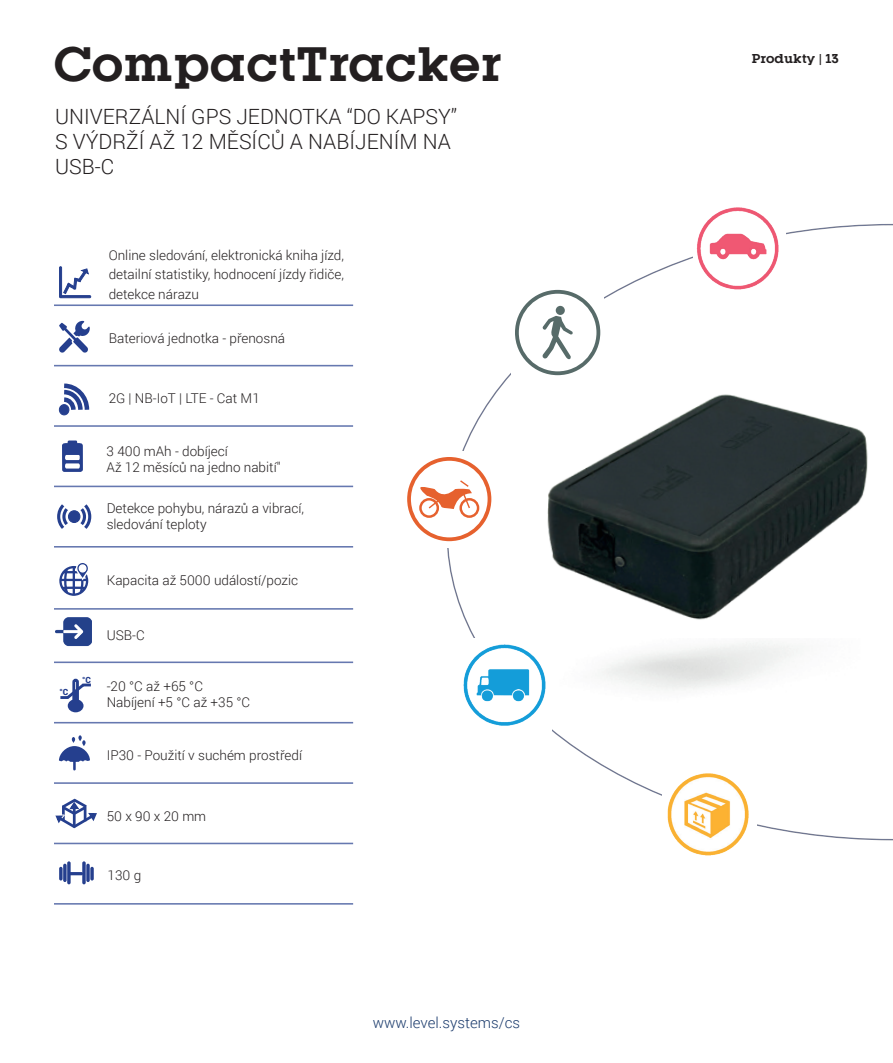
<style>
.page{position:relative;width:893px;height:1063px;background:#fff}
.page>*{position:absolute;margin:0;border:0;box-sizing:border-box;transform-origin:0 0}
.t1{font:700 45px "Kettering 105";color:#231f20}
.t2{font:300 21px/25.2px "Roboto";color:#231f20}
.t3{font:300 15px "Roboto";color:#1c3c6d}
.t4{font:300 13.5px/16.2px "Roboto";color:#231f20}
.t5{font:700 12px "Kettering 105";color:#231f20}
.t6{font:900 8.55px "Roboto";color:#253f8e}
</style>
<div class="page">
<div style="left:445px;top:222px;width:448px;height:619px;background:#231f20;opacity:.56"></div>
<img style="left:693px;top:207px;width:92px;height:88px">
<img style="left:662px;top:767px;width:93px;height:89px">
<img style="left:558px;top:638px;width:302px;height:66px">
<div style="left:511px;top:286px;width:93px;height:93px;background:#fff"></div>
<img style="left:458px;top:638px;width:93px;height:94px">
<div style="left:401px;top:451px;width:97px;height:96px;background:#fff"></div>
<svg style="left:407px;top:457px;width:84px;height:84px"></svg>
<svg style="left:515px;top:290px;width:85px;height:85px"></svg>
<div style="left:556px;top:306px;width:9px;height:9px;background:#576b69;border-radius:50%"></div>
<div style="left:59px;top:405px;width:10px;height:10px;border:1px solid #253f8e;border-radius:50%"></div>
<svg style="left:60px;top:383px;width:30px;height:31px"></svg>
<svg style="left:62px;top:441px;width:21px;height:31px"></svg>
<div style="left:69px;top:511px;width:11px;height:11px;background:#253f8e;border-radius:50%"></div>
<div style="left:68px;top:510px;width:12px;height:13px;border:1px solid #253f8e;border-radius:50%"></div>
<svg style="left:57px;top:504px;width:14px;height:25px"></svg>
<svg style="left:77px;top:504px;width:15px;height:25px"></svg>
<div style="left:68px;top:699px;width:16px;height:13px;background:#253f8e;border-radius:50%"></div>
<div style="left:72px;top:679px;width:7px;height:27px;border:3px solid #253f8e;border-radius:2px"></div>
<svg style="left:60px;top:681px;width:31px;height:21px"></svg>
<svg style="left:63px;top:268px;width:26px;height:26px"></svg>
<div style="left:59px;top:267px;width:3px;height:31px;border:1px solid #253f8e"></div>
<div style="left:61px;top:295px;width:30px;height:3px;border:1px solid #253f8e"></div>
<svg style="left:59px;top:735px;width:31px;height:35px"></svg>
<svg style="left:59px;top:867px;width:4px;height:14px"></svg>
<svg style="left:63px;top:864px;width:4px;height:18px"></svg>
<svg style="left:67px;top:861px;width:4px;height:23px"></svg>
<svg style="left:90px;top:867px;width:4px;height:14px"></svg>
<svg style="left:86px;top:864px;width:4px;height:18px"></svg>
<svg style="left:82px;top:861px;width:4px;height:23px"></svg>
<hr style="left:68px;top:872px;width:15px;height:3px;background:#253f8e;border-radius:2px">
<hr style="left:54px;top:304px;width:299px;height:2px;background:#253f8e">
<hr style="left:54px;top:365px;width:299px;height:1px;background:#253f8e">
<hr style="left:54px;top:425px;width:299px;height:2px;background:#253f8e">
<hr style="left:54px;top:486px;width:299px;height:1px;background:#253f8e">
<hr style="left:54px;top:546px;width:299px;height:2px;background:#253f8e">
<hr style="left:54px;top:662px;width:299px;height:1px;background:#253f8e">
<hr style="left:54px;top:722px;width:299px;height:1px;background:#253f8e">
<hr style="left:54px;top:782px;width:299px;height:2px;background:#253f8e">
<hr style="left:54px;top:843px;width:299px;height:1px;background:#253f8e">
<svg style="left:55px;top:798px;width:42px;height:31px"></svg>
<svg style="left:59px;top:321px;width:31px;height:32px"></svg>
<img style="left:55px;top:617px;width:36px;height:30px">
<img style="left:877px;top:458px;width:16px;height:211px">
<hr style="left:54px;top:903px;width:299px;height:2px;background:#253f8e">
<svg style="left:59px;top:563px;width:30px;height:33px"></svg>
<hr style="left:54px;top:608px;width:299px;height:2px;background:#253f8e">
<h1 class="t1" style="left:54px;top:36px;width:449px">CompactTracker</h1>
<p class="t5" style="left:752px;top:52px;width:89px">Produkty | 13</p>
<h2 class="t2" style="left:55px;top:103px;width:403px">UNIVERZÁLNÍ GPS JEDNOTKA “DO KAPSY”<br>S VÝDRŽÍ AŽ 12 MĚSÍCŮ A NABÍJENÍM NA<br>USB-C</h2>
<p class="t4" style="left:109px;top:245px;width:237px;line-height:19.5px;text-align:justify">Online sledování, elektronická kniha jízd, detailní statistiky, hodnocení jízdy řidiče, detekce nárazu</p>
<p class="t4" style="left:109px;top:330px;width:178px">Bateriová jednotka - přenosná</p>
<p class="t4" style="left:109px;top:390px;width:153px">2G | NB-IoT | LTE - Cat M1</p>
<p class="t4" style="left:107px;top:443px;width:175px">3 400 mAh - dobíjecí<br>Až 12 měsíců na jedno nabití"</p>
<p class="t4" style="left:107px;top:500px;width:199px">Detekce pohybu, nárazů a vibrací, sledování teploty</p>
<p class="t4" style="left:107px;top:571px;width:193px">Kapacita až 5000 událostí/pozic</p>
<p class="t6" style="left:59px;top:686px;width:10px">°C</p>
<p class="t6" style="left:82px;top:673px;width:10px">°C</p>
<p class="t4" style="left:107px;top:626px;width:40px">USB-C</p>
<p class="t4" style="left:107px;top:678px;width:145px">-20 °C až +65 °C<br>Nabíjení +5 °C až +35 °C</p>
<p class="t4" style="left:107px;top:747px;width:197px">IP30 - Použití v suchém prostředí</p>
<p class="t4" style="left:107px;top:807px;width:101px">50 x 90 x 20 mm</p>
<p class="t4" style="left:108px;top:867px;width:35px">130 g</p>
<p class="t3" style="left:373px;top:1012px;width:149px">www.level.systems/cs</p>
</div>
